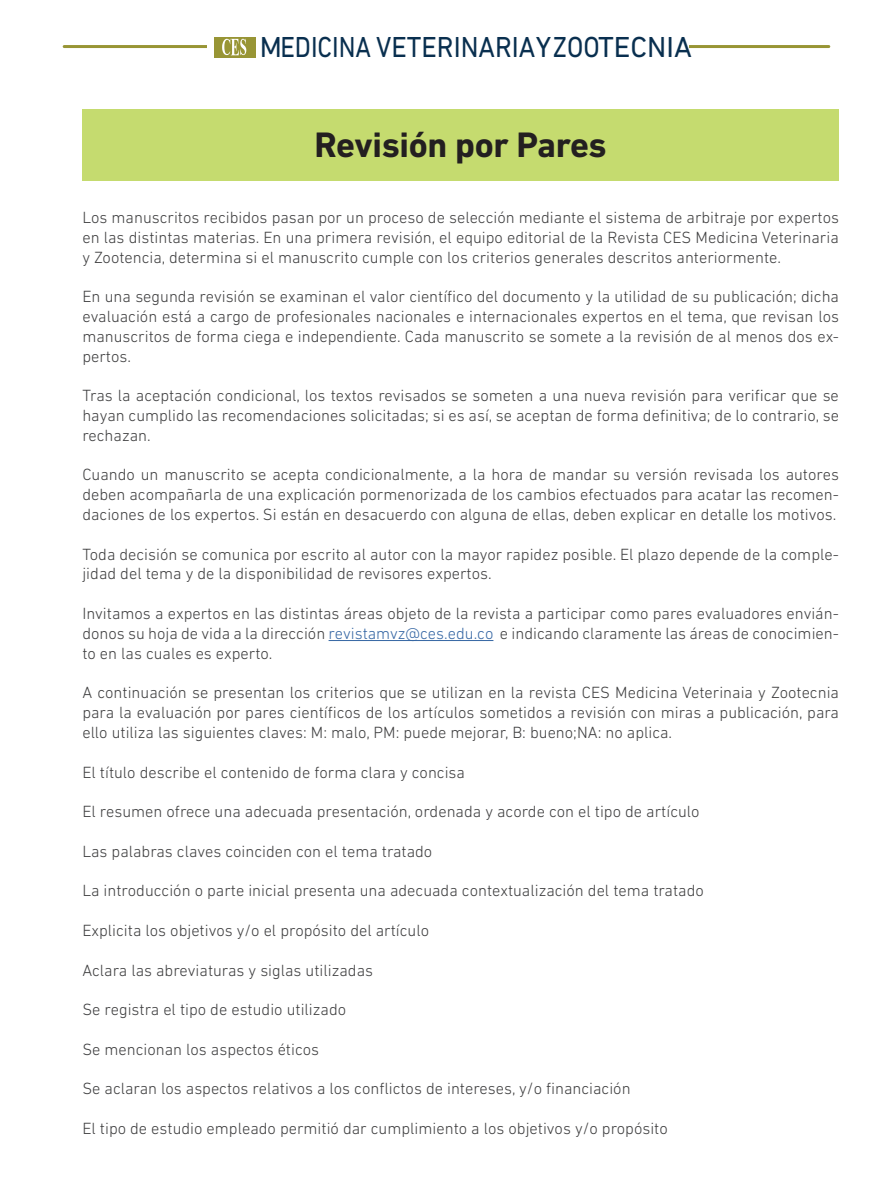
<style>
.page{position:relative;width:893px;height:1191px;background:#fff}
.page>*{position:absolute;margin:0;border:0;box-sizing:border-box;transform-origin:0 0}
.Título{font:700 36px "DIN Next LT Pro";letter-spacing:-.01em;color:#231f20}
.t1{font:29.4px "DIN Next LT Pro";color:#092f4f}
.Body{font:300 16.5px/19.8px "DIN Next LT Pro";color:#3e3e3f;text-align:justify}
.s1{color:#3667a4}
</style>
<div class="page">
<hr style="left:64px;top:45px;width:765px;height:3px;background:#989535">
<div style="left:207px;top:16px;width:481px;height:62px;background:#fff"></div>
<div style="left:214px;top:37px;width:42px;height:20px;background:#989535"></div>
<svg style="left:222px;top:39px;width:24px;height:16px"></svg>
<div style="left:82px;top:109px;width:757px;height:71px;background:#c5db6f"></div>
<hr style="left:329px;top:640px;width:164px;height:1px;background:#3667a4">
<h2 class="t1" style="left:260px;top:30px;width:434px">MEDICINA VETERINARIAY ZOOTECNIA</h2>
<p class="Título" style="left:315px;top:124px;width:294px">Revisión por Pares</p>
<p class="Body" style="left:82px;top:207px;width:758px">Los manuscritos recibidos pasan por un proceso de selección mediante el sistema de arbitraje por expertos en las distintas materias. En una primera revisión, el equipo editorial de la Revista CES Medicina Veterinaria y Zootencia, determina si el manuscrito cumple con los criterios generales descritos anteriormente.</p>
<p class="Body" style="left:82px;top:286px;width:758px">En una segunda revisión se examinan el valor científico del documento y la utilidad de su publicación; dicha evaluación está a cargo de profesionales nacionales e internacionales expertos en el tema, que revisan los manuscritos de forma ciega e independiente. Cada manuscrito se somete a la revisión de al menos dos ex&shy;pertos.</p>
<p class="Body" style="left:82px;top:385px;width:758px">Tras la aceptación condicional, los textos revisados se someten a una nueva revisión para verificar que se hayan cumplido las recomendaciones solicitadas; si es así, se aceptan de forma definitiva; de lo contrario, se rechazan.</p>
<p class="Body" style="left:82px;top:465px;width:758px">Cuando un manuscrito se acepta condicionalmente, a la hora de mandar su versión revisada los autores deben acompañarla de una explicación pormenorizada de los cambios efectuados para acatar las recomen&shy;daciones de los expertos. Si están en desacuerdo con alguna de ellas, deben explicar en detalle los motivos.</p>
<p class="Body" style="left:82px;top:544px;width:758px">Toda decisión se comunica por escrito al autor con la mayor rapidez posible. El plazo depende de la comple&shy;jidad del tema y de la disponibilidad de revisores expertos.</p>
<p class="Body" style="left:82px;top:603px;width:758px">Invitamos a expertos en las distintas áreas objeto de la revista a participar como pares evaluadores envián&shy;donos su hoja de vida a la dirección <span class="s1">revistamvz@ces.edu.co</span> e indicando claramente las áreas de conocimien&shy;to en las cuales es experto.</p>
<p class="Body" style="left:82px;top:682px;width:758px">A continuación se presentan los criterios que se utilizan en la revista CES Medicina Veterinaia y Zootecnia para la evaluación por pares científicos de los artículos sometidos a revisión con miras a publicación, para ello utiliza las siguientes claves: M: malo, PM: puede mejorar, B: bueno;NA: no aplica.</p>
<p class="Body" style="left:82px;top:762px;width:384px">El título describe el contenido de forma clara y concisa</p>
<p class="Body" style="left:82px;top:801px;width:619px">El resumen ofrece una adecuada presentación, ordenada y acorde con el tipo de artículo</p>
<p class="Body" style="left:82px;top:841px;width:351px">Las palabras claves coinciden con el tema tratado</p>
<p class="Body" style="left:82px;top:880px;width:623px">La introducción o parte inicial presenta una adecuada contextualización del tema tratado</p>
<p class="Body" style="left:82px;top:920px;width:348px">Explicita los objetivos y/o el propósito del artículo</p>
<p class="Body" style="left:82px;top:960px;width:292px">Aclara las abreviaturas y siglas utilizadas</p>
<p class="Body" style="left:82px;top:999px;width:265px">Se registra el tipo de estudio utilizado</p>
<p class="Body" style="left:82px;top:1039px;width:238px">Se mencionan los aspectos éticos</p>
<p class="Body" style="left:82px;top:1078px;width:550px">Se aclaran los aspectos relativos a los conflictos de intereses, y/o financiación</p>
<p class="Body" style="left:82px;top:1118px;width:587px">El tipo de estudio empleado permitió dar cumplimiento a los objetivos y/o propósito</p>
</div>
